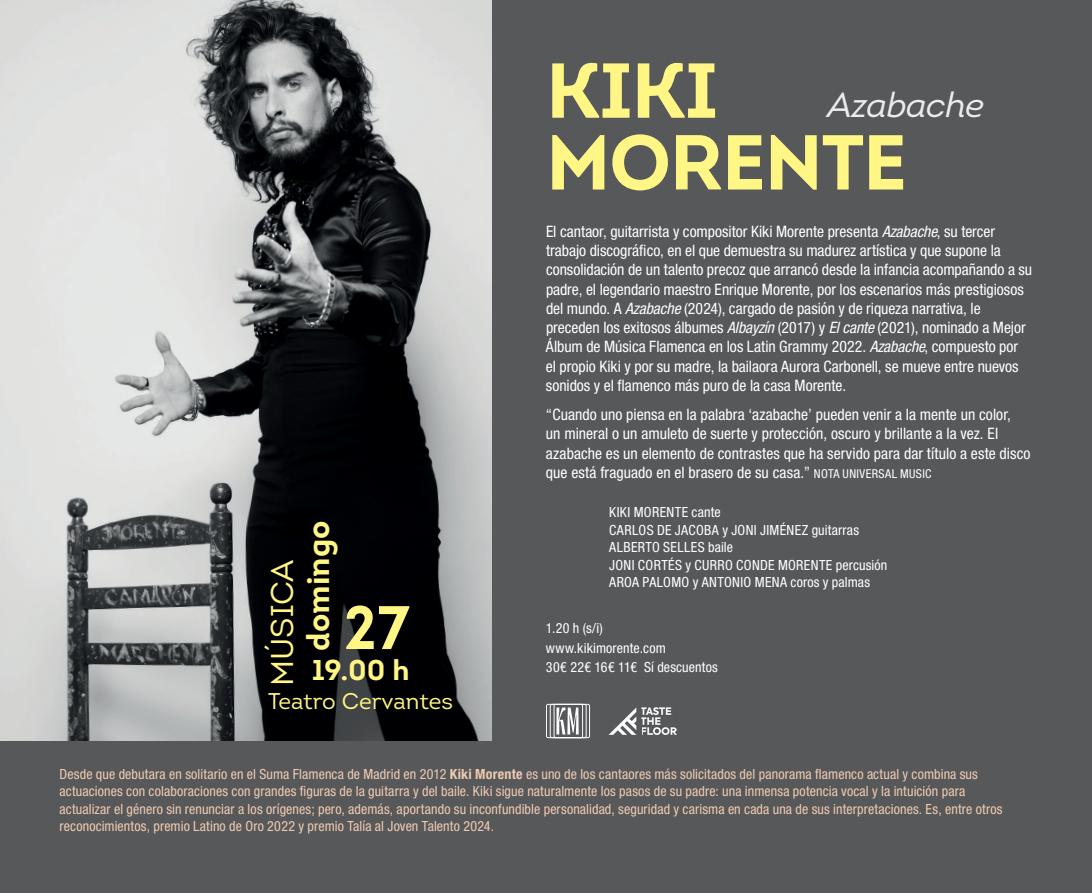
<style>
.page{position:relative;width:1092px;height:893px;background:#fff}
.page>*{position:absolute;margin:0;border:0;box-sizing:border-box;transform-origin:0 0}
.t1{font:700 77.52px/71.8px "Intro";letter-spacing:-.02em;color:#fff685}
.t2{font:700 61.25px "Intro";color:#fff685}
.t3{font:italic 35px "Intro";letter-spacing:-.02em;color:#ebeceb}
.t4{font:700 31.5px "Intro";color:#fff685}
.t5{font:31.5px "Intro";color:#fff685}
.t6{font:700 28.53px "Intro";color:#fff685}
.t7{font:22.75px "Intro";color:#fff685}
.t8{font:condensed 15.75px/19.2px "Helvetica Neue LT Std";color:#fff}
.t9{font:condensed 14px/17.5px "Helvetica Neue LT Std";letter-spacing:.01em;color:#efcab0}
.t10{font:condensed 14px/17.5px "Helvetica Neue LT Std";letter-spacing:.02em;color:#fff}
.s1{font-style:italic}
.s2{font-size:12.25px}
.s3{font-weight:700}
</style>
<div class="page">
<div style="left:0;top:0;width:1091px;height:893px;background:#57585a"></div>
<img style="left:0;top:0;width:491px;height:740px">
<svg style="left:546px;top:704px;width:44px;height:34px"></svg>
<img style="left:608px;top:707px;width:68px;height:28px">
<h1 class="t1" style="left:546px;top:54px;width:363px">KIKI<br>MORENTE</h1>
<h3 class="t3" style="left:827px;top:83px;width:158px">Azabache</h3>
<h3 class="t4" style="left:298px;top:651px;width:132px;rotate:-90deg">domingo</h3>
<h3 class="t5" style="left:263px;top:686px;width:128px;rotate:-90deg">MÚSICA</h3>
<h3 class="t7" style="left:268px;top:687px;width:186px">Teatro Cervantes</h3>
<h2 class="t2" style="left:343px;top:588px;width:68px">27</h2>
<h3 class="t6" style="left:312px;top:652px;width:99px">19.00 h</h3>
<p class="t8" style="left:546px;top:222px;width:487px">El cantaor, guitarrista y compositor Kiki Morente presenta <span class="s1">Azabache</span>, su tercer trabajo discográfico, en el que demuestra su madurez artística y que supone la consolidación de un talento precoz que arrancó desde la infancia acompañando a su padre, el legendario maestro Enrique Morente, por los escenarios más prestigiosos del mundo. A <span class="s1">Azabache</span> (2024), cargado de pasión y de riqueza narrativa, le preceden los exitosos álbumes <span class="s1">Albayzín</span> (2017) y <span class="s1">El cante</span> (2021), nominado a Mejor Álbum de Música Flamenca en los Latin Grammy 2022. <span class="s1">Azabache</span>, compuesto por el propio Kiki y por su madre, la bailaora Aurora Carbonell, se mueve entre nuevos sonidos y el flamenco más puro de la casa Morente.</p>
<p class="t8" style="left:546px;top:405px;width:486px">“Cuando uno piensa en la palabra ‘azabache’ pueden venir a la mente un color,<br>un mineral o un amuleto de suerte y protección, oscuro y brillante a la vez. El azabache es un elemento de contrastes que ha servido para dar título a este disco que está fraguado en el brasero de su casa.” <span class="s2">NOTA UNIVERSAL MUSIC</span></p>
<p class="t10" style="left:609px;top:503px;width:279px">KIKI MORENTE cante<br>CARLOS DE JACOBA y JONI JIMÉNEZ guitarras ALBERTO SELLES baile<br>JONI CORTÉS y CURRO CONDE MORENTE percusión AROA PALOMO y ANTONIO MENA coros y palmas</p>
<p class="t10" style="left:546px;top:619px;width:173px;line-height:19.2px">1.20 h (s/i) www.kikimorente.com<br>30€ 22€ 16€ 11€ Sí descuentos</p>
<p class="t9" style="left:60px;top:765px;width:944px">Desde que debutara en solitario en el Suma Flamenca de Madrid en 2012 <span class="s3">Kiki Morente</span> es uno de los cantaores más solicitados del panorama flamenco actual y combina sus actuaciones con colaboraciones con grandes figuras de la guitarra y del baile. Kiki sigue naturalmente los pasos de su padre: una inmensa potencia vocal y la intuición para actualizar el género sin renunciar a los orígenes; pero, además, aportando su inconfundible personalidad, seguridad y carisma en cada una de sus interpretaciones. Es, entre otros reconocimientos, premio Latino de Oro 2022 y premio Talía al Joven Talento 2024.</p>
</div>
